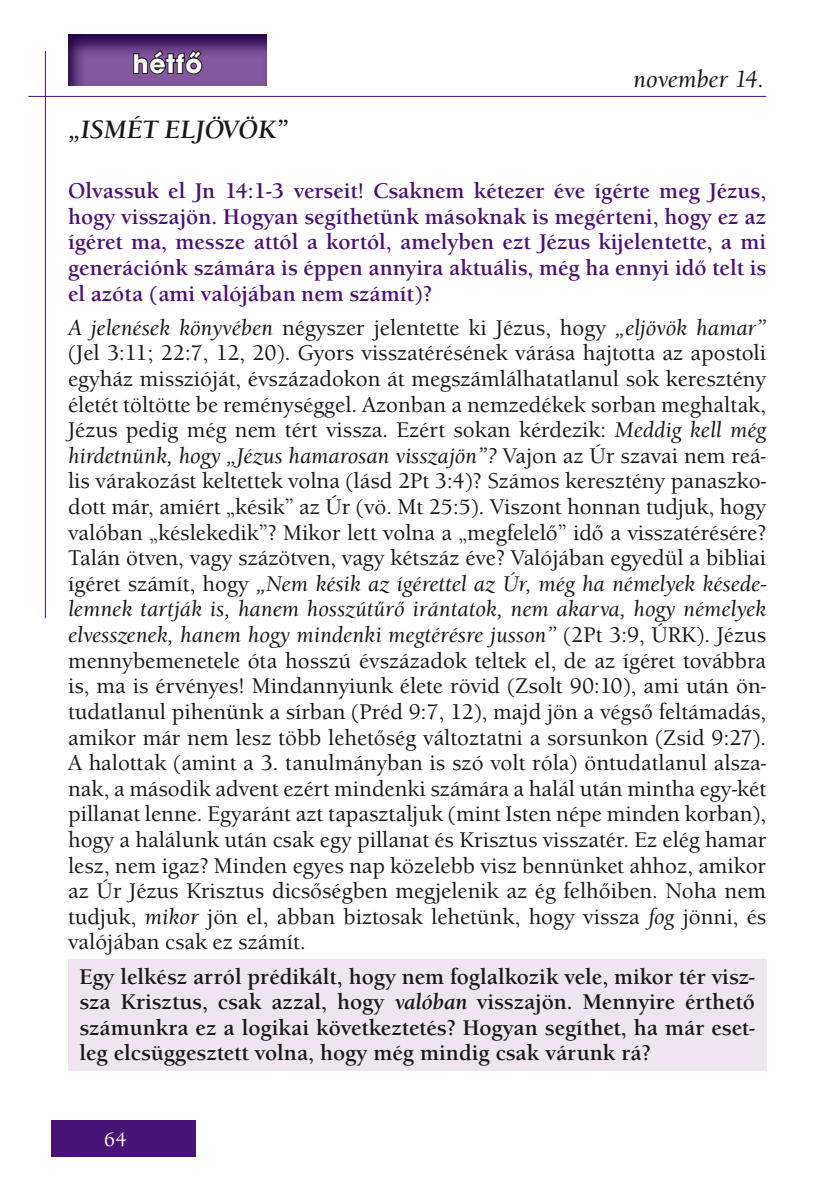
<style>
.page{position:relative;width:840px;height:1191px;background:#fff}
.page>*{position:absolute;margin:0;border:0;box-sizing:border-box;transform-origin:0 0}
.t1{font:700 28px "Avant Gar Got Itc TEE";letter-spacing:.04em;color:#fff}
.t2{font:italic 700 26px "Berkeley Old Sty Itc TEE";color:#1a171c}
.t3{font:italic 500 24px "Berkeley Old Sty Itc TEE";color:#1a171c}
.t4{font:500 22px/25.6px "Berkeley Old Sty Itc TEE";color:#1a171c;text-align:justify}
.t5{font:700 22px/25.6px "Berkeley Old Sty Itc TEE";color:#491276;text-align:justify}
.t6{font:700 22px/25.6px "Berkeley Old Sty Itc TEE";color:#1a171c;text-align:justify}
.t7{font:500 20px "Berkeley Old Sty Itc TEE";color:#fff}
.s1{font-style:italic}
</style>
<div class="page">
<div style="left:51px;top:1120px;width:145px;height:37px;background:#491276"></div>
<hr style="left:28px;top:96px;width:737px;height:1px;background:#491276">
<hr style="left:45px;top:51px;width:1px;height:567px;background:#491276">
<div style="left:68px;top:959px;width:697px;height:112px;background:#efe5f1"></div>
<svg style="left:68px;top:34px;width:199px;height:52px;background:#653f84"></svg>
<svg style="left:132px;top:49px;width:72px;height:27px;background:#543a66"></svg>
<p class="t1" style="left:133px;top:46px;width:71px">hétfő</p>
<p class="t3" style="left:633px;top:65px;width:132px">november 14.</p>
<p class="t2" style="left:68px;top:114px;width:220px">„ISMÉT ELJÖVÖK”</p>
<p class="t5" style="left:68px;top:178px;width:699px">Olvassuk el Jn 14:1-3 verseit! Csaknem kétezer éve ígérte meg Jézus, hogy visszajön. Hogyan segíthetünk másoknak is megérteni, hogy ez az ígéret ma, messze attól a kortól, amelyben ezt Jézus kijelentette, a mi generációnk számára is éppen annyira aktuális, még ha ennyi idő telt is el azóta (ami valójában nem számít)?</p>
<p class="t4" style="left:68px;top:315px;width:699px"><span class="s1">A jelenések könyvében</span> négyszer jelentette ki Jézus, hogy <span class="s1">„eljövök hamar” </span>(Jel 3:11; 22:7, 12, 20). Gyors visszatérésének várása hajtotta az apostoli egyház misszióját, évszázadokon át megszámlálhatatlanul sok keresztény életét töltötte be reménységgel. Azonban a nemzedékek sorban meghaltak, Jézus pedig még nem tért vissza. Ezért sokan kérdezik: <span class="s1">Meddig kell még hirdetnünk, hogy „Jézus hamarosan visszajön”?</span> Vajon az Úr szavai nem reá&shy;lis várakozást keltettek volna (lásd 2Pt 3:4)? Számos keresztény panaszko&shy;dott már, amiért „késik” az Úr (vö. Mt 25:5). Viszont honnan tudjuk, hogy valóban „késlekedik”? Mikor lett volna a „megfelelő” idő a visszatérésére?<br>Talán ötven, vagy százötven, vagy kétszáz éve? Valójában egyedül a bibliai ígéret számít, hogy <span class="s1">„Nem késik az ígérettel az Úr, még ha némelyek késede&shy;lemnek tartják is, hanem hosszútűrő irántatok, nem akarva, hogy némelyek elvesszenek, hanem hogy mindenki megtérésre jusson”</span> (2Pt 3:9, ÚRK). Jézus mennybemenetele óta hosszú évszázadok teltek el, de az ígéret továbbra is, ma is érvényes! Mindannyiunk élete rövid (Zsolt 90:10), ami után ön&shy;tudatlanul pihenünk a sírban (Préd 9:7, 12), majd jön a végső feltámadás, amikor már nem lesz több lehetőség változtatni a sorsunkon (Zsid 9:27).<br>A halottak (amint a 3. tanulmányban is szó volt róla) öntudatlanul alsza&shy;nak, a második advent ezért mindenki számára a halál után mintha egy-két pillanat lenne. Egyaránt azt tapasztaljuk (mint Isten népe minden korban), hogy a halálunk után csak egy pillanat és Krisztus visszatér. Ez elég hamar lesz, nem igaz? Minden egyes nap közelebb visz bennünket ahhoz, amikor az Úr Jézus Krisztus dicsőségben megjelenik az ég felhőiben. Noha nem tudjuk, <span class="s1">mikor</span> jön el, abban biztosak lehetünk, hogy vissza <span class="s1">fog</span> jönni, és valójában csak ez számít.</p>
<p class="t6" style="left:79px;top:963px;width:676px">Egy lelkész arról prédikált, hogy nem foglalkozik vele, mikor tér vis - sza Krisztus, csak azzal, hogy <span class="s1">valóban</span> visszajön. Mennyire érthető számunkra ez a logikai következtetés? Hogyan segíthet, ha már eset&shy;leg elcsüggesztett volna, hogy még mindig csak várunk rá?</p>
<p class="t7" style="left:104px;top:1128px;width:24px">64</p>
</div>
